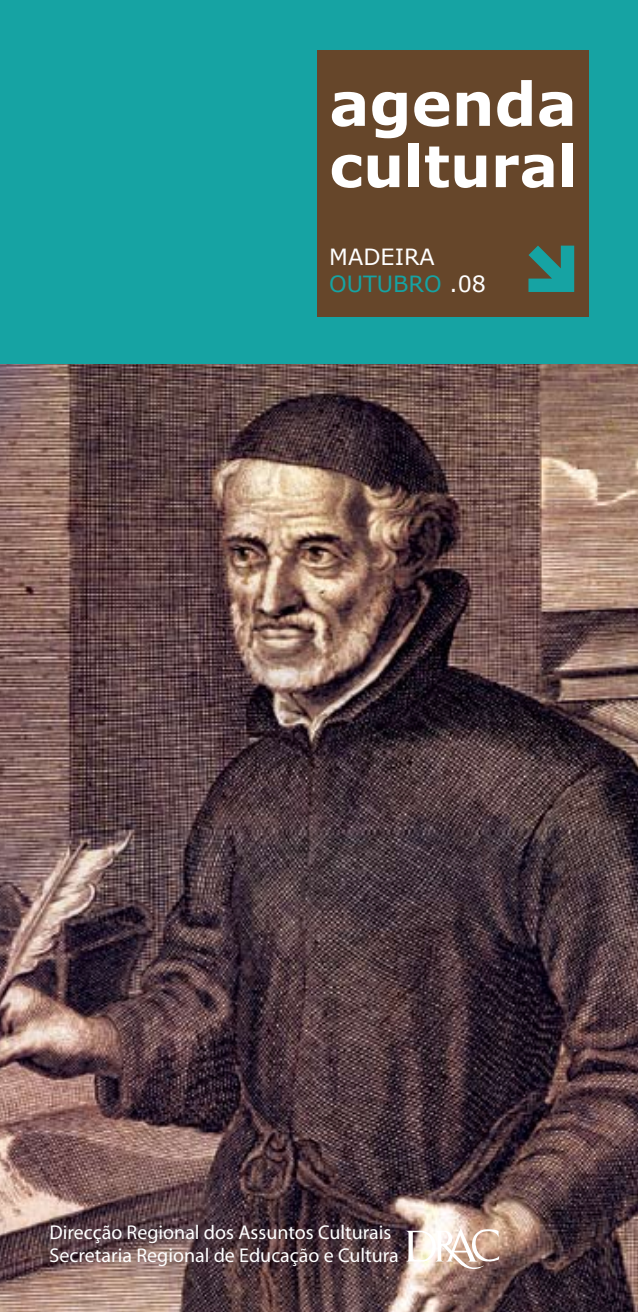
<style>
.page{position:relative;width:638px;height:1312px;background:#fff}
.page>*{position:absolute;margin:0;border:0;box-sizing:border-box;transform-origin:0 0}
.t1{font:700 60.25px "Verdana";color:#fff}
.t2{font:700 57.5px "Verdana";color:#fff}
.t3{font:22.25px/26.8px "Verdana";color:#fff}
.t4{font:20px/22.5px "Myriad Pro";color:#fff}
.s1{color:#16a3a3}
</style>
<div class="page">
<img style="left:0;top:363px;width:638px;height:948px">
<div style="left:0;top:0;width:638px;height:363px;background:#16a3a3"></div>
<div style="left:317px;top:50px;width:271px;height:266px;background:#66462a"></div>
<svg style="left:528px;top:245px;width:46px;height:47px"></svg>
<svg style="left:405px;top:1227px;width:94px;height:41px"></svg>
<h1 class="t1" style="left:329px;top:66px;width:249px">agenda</h1>
<h2 class="t2" style="left:329px;top:129px;width:250px">cultural</h2>
<p class="t3" style="left:329px;top:242px;width:158px">MADEIRA<br><span class="s1">OUTUBRO</span> .08</p>
<p class="t4" style="left:50px;top:1220px;width:351px">Direcção Regional dos Assuntos Culturais<br>Secretaria Regional de Educação e Cultura</p>
</div>
